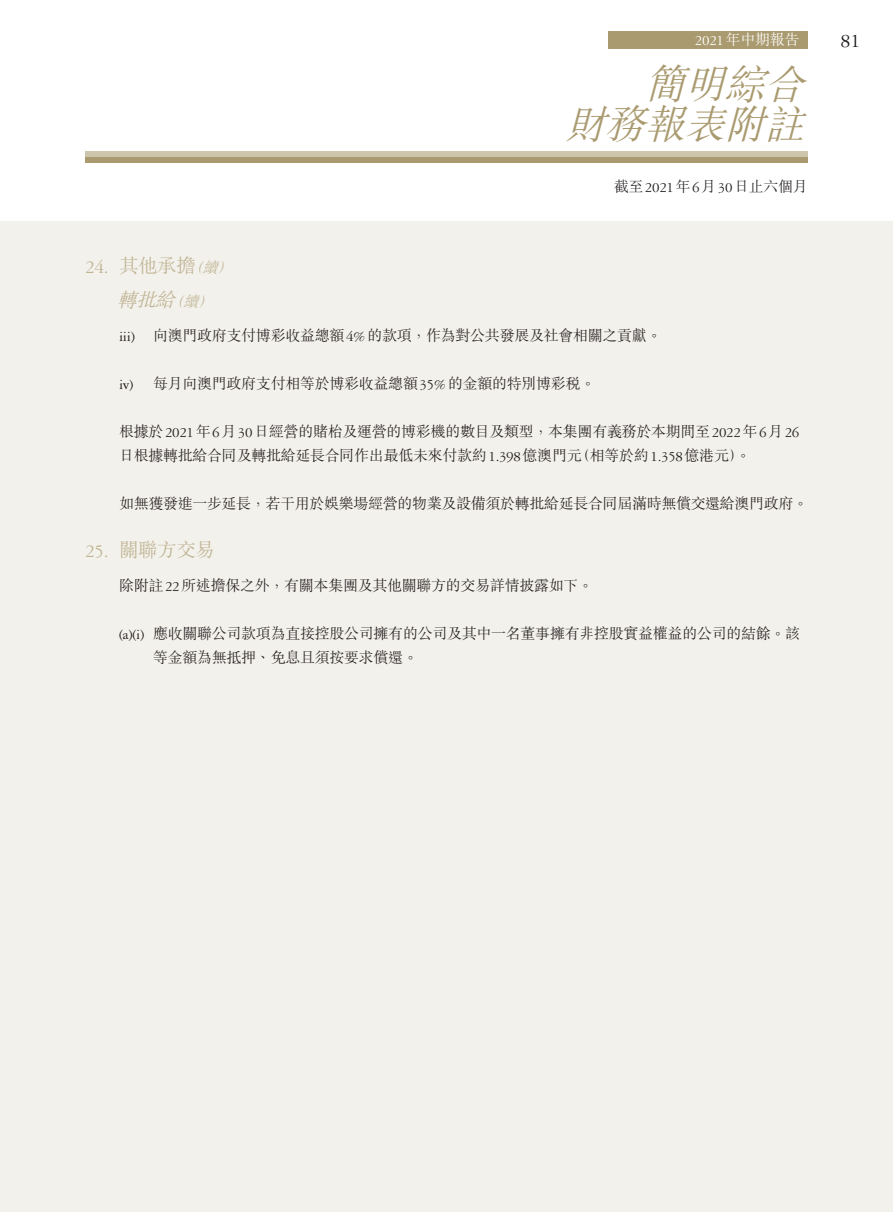
<style>
.page{position:relative;width:893px;height:1212px;background:#fff}
.page>*{position:absolute;margin:0;border:0;box-sizing:border-box;transform-origin:0 0}
.t1{font:italic 300 39.75px/39.8px "M Sung HK";color:#a99a6f;text-align:right}
.t2{font:20.25px "Garamond 3 LT Std";color:#231f20}
.Subhead_1{font:300 19.5px "M Sung HK";letter-spacing:-.02em;color:#bfb392}
.Subhead_2{font:italic 300 19.5px "M Sung HK";color:#bfb392}
.Body_text{font:300 15px/24px "M Sung HK";letter-spacing:-.02em;color:#231f20}
.t3{font:300 15px "M Sung HK";letter-spacing:-.02em;color:#fff}
.s1{font-family:"Garamond 3 LT Std";font-weight:400}
.s2{font-style:italic;font-size:15px}
.s3{font-size:15px}
</style>
<div class="page">
<div style="left:608px;top:32px;width:200px;height:17px;background:#a99a6f"></div>
<div style="left:85px;top:151px;width:723px;height:12px;background:#cec5ad"></div>
<div style="left:85px;top:157px;width:723px;height:6px;background:#a99a6f"></div>
<div style="left:0;top:221px;width:893px;height:991px;background:#f3f1ec"></div>
<p class="t3" style="left:695px;top:29px;width:106px"><span class="s1">2021</span>年中期報告</p>
<h1 class="t1" style="left:565px;top:62px;width:254px">簡明綜合<br>財務報表附註</h1>
<p class="Body_text" style="left:614px;top:174px;width:196px">截至<span class="s1">2021</span>年<span class="s1">6</span>月<span class="s1">30</span>日止六個月</p>
<p class="Subhead_1" style="left:85px;top:252px;width:154px"><span class="s1">24.</span> 其他承擔<span class="s2">（續）</span></p>
<p class="Subhead_2" style="left:117px;top:286px;width:103px">轉批給<span class="s3">（續）</span></p>
<p class="Body_text" style="left:119px;top:322px;width:544px"><span class="s1">iii)</span> 向澳門政府支付博彩收益總額<span class="s1">4%</span>的款項，作為對公共發展及社會相關之貢獻。</p>
<p class="Body_text" style="left:119px;top:370px;width:478px"><span class="s1">iv)</span> 每月向澳門政府支付相等於博彩收益總額<span class="s1">35%</span>的金額的特別博彩稅。</p>
<p class="Body_text" style="left:119px;top:418px;width:682px">根據於<span class="s1">2021</span>年<span class="s1">6</span>月<span class="s1">30</span>日經營的賭枱及運營的博彩機的數目及類型，本集團有義務於本期間至<span class="s1">2022</span>年<span class="s1">6</span>月<span class="s1">26</span>日根據轉批給合同及轉批給延長合同作出最低未來付款約<span class="s1">1.398</span>億澳門元（相等於約<span class="s1">1.358</span>億港元）。</p>
<p class="Body_text" style="left:119px;top:490px;width:691px">如無獲發進一步延長，若干用於娛樂場經營的物業及設備須於轉批給延長合同屆滿時無償交還給澳門政府。</p>
<p class="Subhead_1" style="left:85px;top:536px;width:131px"><span class="s1">25.</span> 關聯方交易</p>
<p class="Body_text" style="left:119px;top:573px;width:476px">除附註<span class="s1">22</span>所述擔保之外，有關本集團及其他關聯方的交易詳情披露如下。</p>
<p class="Body_text" style="left:153px;top:621px;width:649px;text-indent:-34px"><span class="s1">(a)(i)</span> 應收關聯公司款項為直接控股公司擁有的公司及其中一名董事擁有非控股實益權益的公司的結餘。該等金額為無抵押、免息且須按要求償還。</p>
<h2 class="t2" style="left:840px;top:30px;width:22px">81</h2>
</div>
